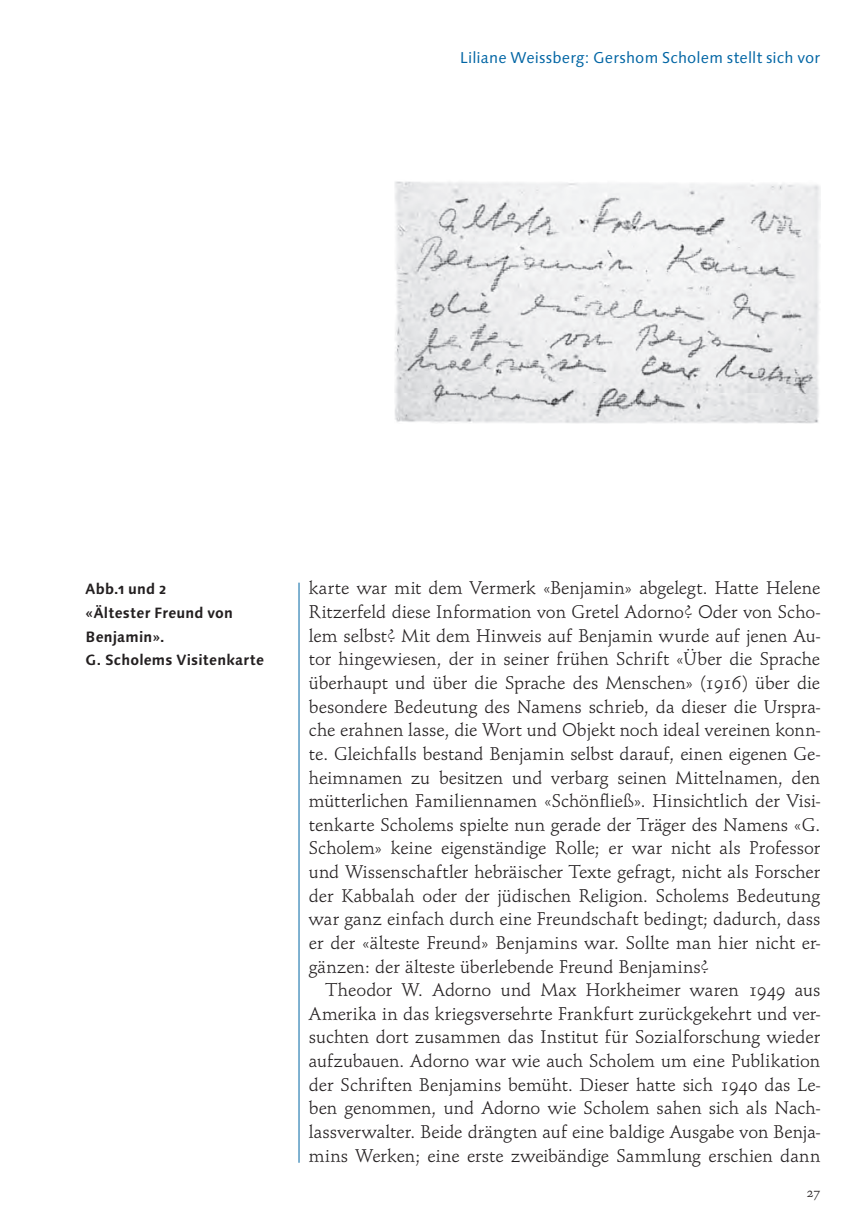
<style>
.page{position:relative;width:862px;height:1229px;background:#fff}
.page>*{position:absolute;margin:0;border:0;box-sizing:border-box;transform-origin:0 0}
.t1{font:19.25px/23.6px "Schneidler OSF";color:#231f20;text-align:justify}
.t2{font:15.75px "Linotype Syntax Os F";letter-spacing:.01em;color:#0065a4}
.t3{font:700 14.88px/23.6px "Linotype Syntax Os F";letter-spacing:.01em;color:#231f20}
.t4{font:14px "Schneidler OSF";color:#231f20}
</style>
<div class="page">
<hr style="left:298px;top:582px;width:1px;height:580px;background:#0065a4">
<img style="left:395px;top:181px;width:425px;height:242px">
<p class="t2" style="left:459px;top:51px;width:362px">Liliane Weissberg: Gershom Scholem stellt sich vor</p>
<p class="t3" style="left:86px;top:578px;width:180px">Abb.1 und 2<br>«Ältester Freund von<br>Benjamin».<br>G. Scholems Visitenkarte</p>
<p class="t1" style="left:309px;top:578px;width:513px">karte war mit dem Vermerk «Benjamin» abgelegt. Hatte Helene Ritzerfeld diese Information von Gretel Adorno? Oder von Scho&shy;lem selbst? Mit dem Hinweis auf Benjamin wurde auf jenen Au&shy;tor hingewiesen, der in seiner frühen Schrift «Über die Sprache überhaupt und über die Sprache des Menschen» (1916) über die besondere Bedeutung des Namens schrieb, da dieser die Urspra&shy;che erahnen lasse, die Wort und Objekt noch ideal vereinen konn&shy;te. Gleichfalls bestand Benjamin selbst darauf, einen eigenen Ge&shy;heimnamen zu besitzen und verbarg seinen Mittelnamen, den mütterlichen Familiennamen «Schönfließ». Hinsichtlich der Visi&shy;tenkarte Scholems spielte nun gerade der Träger des Namens «G.<br>Scholem» keine eigenständige Rolle; er war nicht als Professor und Wissenschaftler hebräischer Texte gefragt, nicht als Forscher der Kabbalah oder der jüdischen Religion. Scholems Bedeutung war ganz einfach durch eine Freundschaft bedingt; dadurch, dass er der «älteste Freund» Benjamins war. Sollte man hier nicht er&shy;gänzen: der älteste überlebende Freund Benjamins?</p>
<p class="t1" style="left:309px;top:979px;width:513px;text-indent:17px">Theodor W. Adorno und Max Horkheimer waren 1949 aus Amerika in das kriegsversehrte Frankfurt zurückgekehrt und ver&shy;suchten dort zusammen das Institut für Sozialforschung wieder aufzubauen. Adorno war wie auch Scholem um eine Publikation der Schriften Benjamins bemüht. Dieser hatte sich 1940 das Le&shy;ben genommen, und Adorno wie Scholem sahen sich als Nach&shy;lassverwalter. Beide drängten auf eine baldige Ausgabe von Benja&shy;mins Werken; eine erste zweibändige Sammlung erschien dann</p>
<p class="t4" style="left:806px;top:1186px;width:15px">27</p>
</div>
